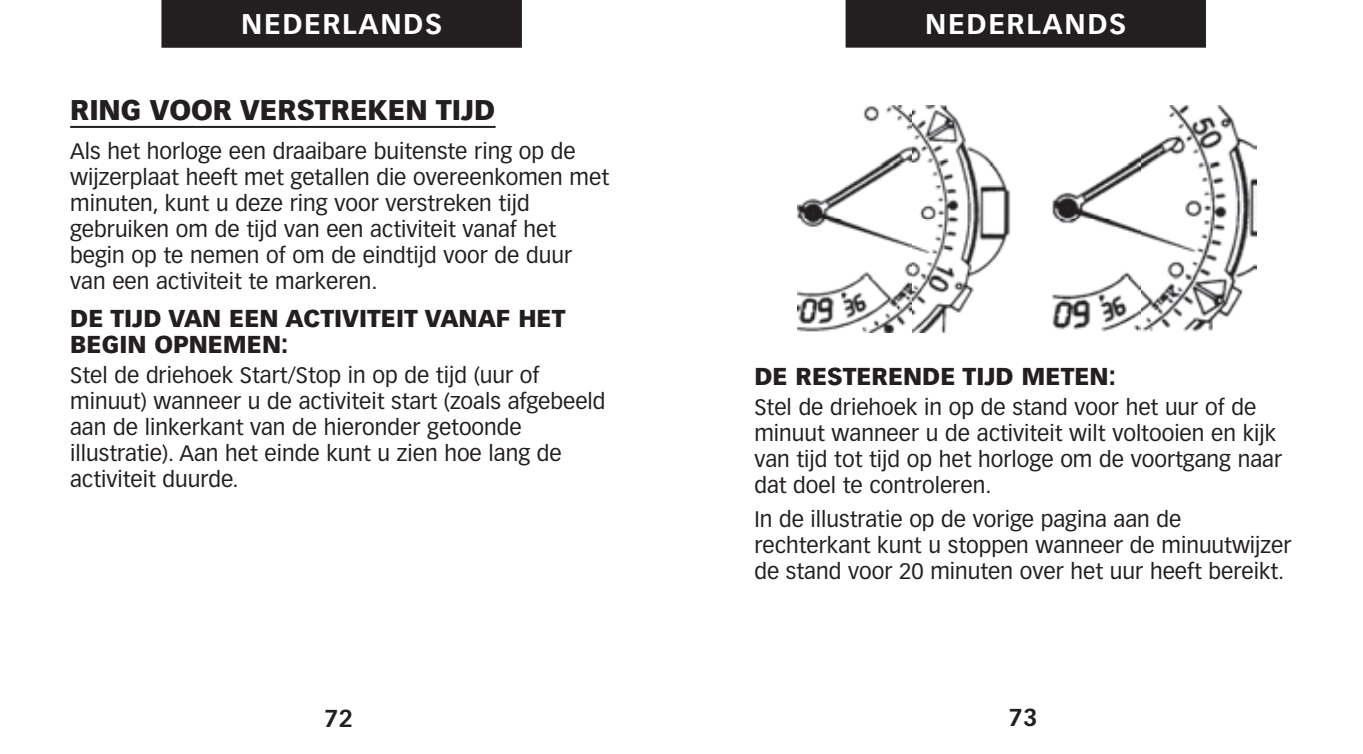
<style>
.page{position:relative;width:1363px;height:754px;background:#fff}
.page>*{position:absolute;margin:0;border:0;box-sizing:border-box;transform-origin:0 0}
.t1{font:900 28px "Vectora LH";color:#231f20}
.t2{font:700 28px "Vectora LH";letter-spacing:.06em;color:#fff}
.t3{font:900 24px/26px "Vectora LH";color:#231f20}
.t4{font:700 24px "Vectora LH";color:#231f20}
.t5{font:22px/26px "Vectora LH";color:#231f20}
</style>
<div class="page">
<hr style="left:70px;top:126px;width:425px;height:2px;background:#231f20">
<div style="left:845px;top:0;width:361px;height:47px;background:#231f20"></div>
<div style="left:162px;top:0;width:360px;height:48px;background:#231f20"></div>
<img style="left:797px;top:106px;width:459px;height:227px">
<p class="t2" style="left:241px;top:13px;width:203px">NEDERLANDS</p>
<p class="t2" style="left:925px;top:12px;width:203px">NEDERLANDS</p>
<p class="t1" style="left:70px;top:99px;width:427px">RING VOOR VERSTREKEN TIJD</p>
<p class="t5" style="left:70px;top:138px;width:540px">Als het horloge een draaibare buitenste ring op de wijzerplaat heeft met getallen die overeenkomen met minuten, kunt u deze ring voor verstreken tijd gebruiken om de tijd van een activiteit vanaf het begin op te nemen of om de eindtijd voor de duur van een activiteit te markeren.</p>
<p class="t3" style="left:70px;top:307px;width:497px">DE TIJD VAN EEN ACTIVITEIT VANAF HET<br>BEGIN OPNEMEN:</p>
<p class="t5" style="left:70px;top:362px;width:537px">Stel de driehoek Start/Stop in op de tijd (uur of minuut) wanneer u de activiteit start (zoals afgebeeld aan de linkerkant van de hieronder getoonde illustratie). Aan het einde kunt u zien hoe lang de activiteit duurde.</p>
<p class="t3" style="left:754px;top:365px;width:363px">DE RESTERENDE TIJD METEN:</p>
<p class="t5" style="left:754px;top:394px;width:529px">Stel de driehoek in op de stand voor het uur of de minuut wanneer u de activiteit wilt voltooien en kijk van tijd tot tijd op het horloge om de voortgang naar dat doel te controleren.</p>
<p class="t5" style="left:754px;top:506px;width:538px">In de illustratie op de vorige pagina aan de rechterkant kunt u stoppen wanneer de minuutwijzer de stand voor 20 minuten over het uur heeft bereikt.</p>
<p class="t4" style="left:325px;top:708px;width:30px">72</p>
<p class="t4" style="left:1009px;top:708px;width:30px">73</p>
</div>
